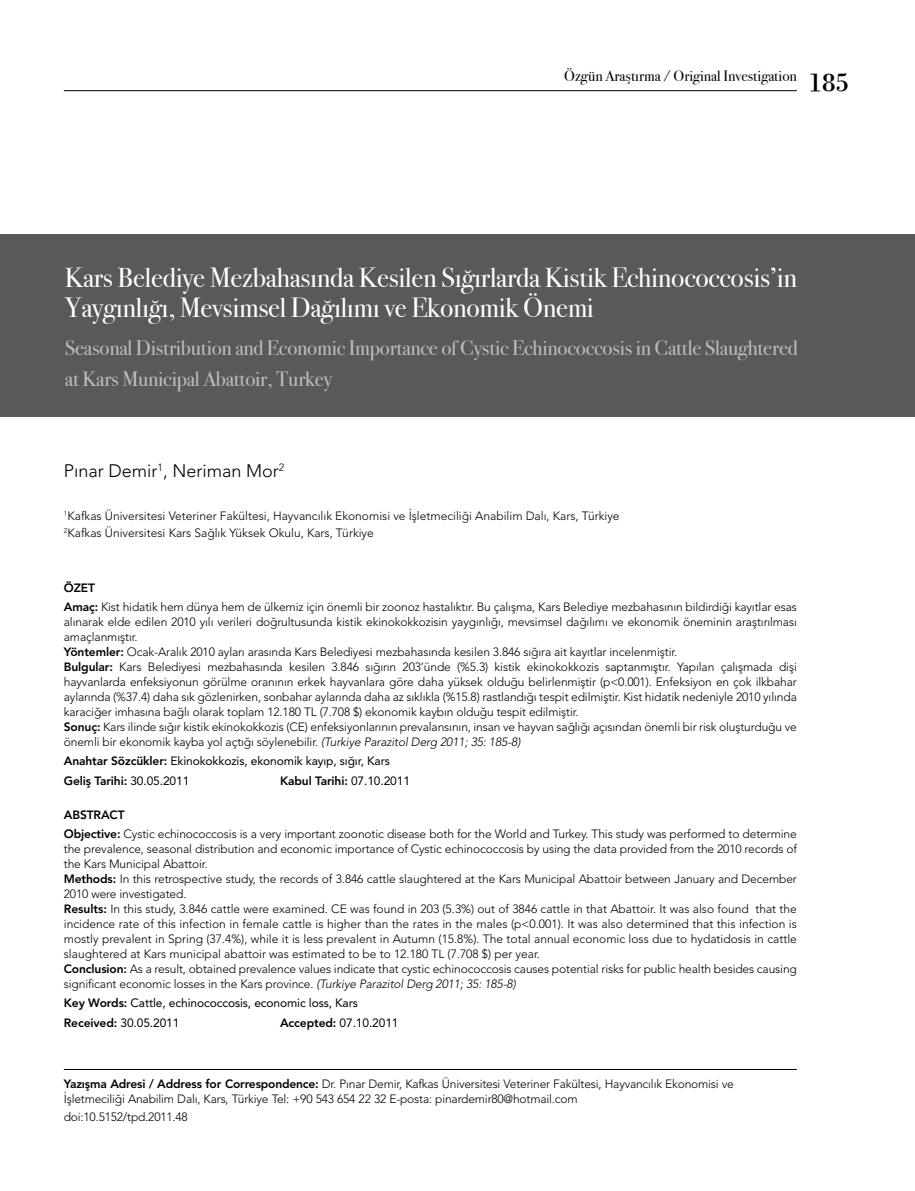
<style>
.page{position:relative;width:915px;height:1191px;background:#fff}
.page>*{position:absolute;margin:0;border:0;box-sizing:border-box;transform-origin:0 0}
.t1{font:27.75px/30px "Bodoni Svty Two ITCTT Book";letter-spacing:-.01em;color:#fff}
.t2{font:27px "Bodoni";color:#000}
.t3{font:21px/30px "Bodoni Svty Two ITCTT Book";letter-spacing:-.01em;color:#bcbec0}
.t4{font:300 18px "Avenir LT Std";color:#000}
.t5{font:15px "Bodoni Svty Two ITCTT Book";color:#000}
.t6{font:300 12px/15px "Avenir LT Std";letter-spacing:-.01em;color:#000}
.t7{font:12px/19.2px "Avenir LT Std";letter-spacing:-.01em;color:#000}
.t8{font:800 12px "Avenir LT Std";letter-spacing:-.01em;color:#000}
.s1{font-weight:800}
.s2{font-style:italic}
.s3{font-weight:400}
</style>
<div class="page">
<hr style="left:64px;top:90px;width:732px;height:1px;background:#000">
<div style="left:0;top:234px;width:914px;height:183px;background:#58595b"></div>
<hr style="left:64px;top:1069px;width:732px;height:1px;background:#000">
<p class="t5" style="left:564px;top:64px;width:234px">Özgün Araştırma / Original Investigation</p>
<h2 class="t2" style="left:808px;top:65px;width:42px">185</h2>
<h1 class="t1" style="left:65px;top:260px;width:733px">Kars Belediye Mezbahasında Kesilen Sığırlarda Kistik Echinococcosis’in<br>Yaygınlığı, Mevsimsel Dağılımı ve Ekonomik Önemi</h1>
<h3 class="t3" style="left:65px;top:331px;width:734px">Seasonal Distribution and Economic Importance of Cystic Echinococcosis in Cattle Slaughtered at Kars Municipal Abattoir, Turkey</h3>
<h3 class="t4" style="left:64px;top:460px;width:222px">Pınar Demir<sup>1</sup>, Neriman Mor<sup>2</sup></h3>
<p class="t6" style="left:64px;top:507px;width:557px;line-height:17.1px"><sup>1</sup>Kafkas Üniversitesi Veteriner Fakültesi, Hayvancılık Ekonomisi ve İşletmeciliği Anabilim Dalı, Kars, Türkiye<br><sup>2</sup>Kafkas Üniversitesi Kars Sağlık Yüksek Okulu, Kars, Türkiye</p>
<p class="t6" style="left:64px;top:578px;width:734px;line-height:19.2px"><span class="s1">ÖZET<br>Amaç:</span> Kist hidatik hem dünya hem de ülkemiz için önemli bir zoonoz hastalıktır. Bu çalışma, Kars Belediye mezbahasının bildirdiği kayıtlar esas</p>
<p class="t6" style="left:64px;top:614px;width:734px">alınarak elde edilen 2010 yılı verileri doğrultusunda kistik ekinokokkozisin yaygınlığı, mevsimsel dağılımı ve ekonomik öneminin araştırılması amaçlanmıştır.<br><span class="s1">Yöntemler:</span> Ocak-Aralık 2010 ayları arasında Kars Belediyesi mezbahasında kesilen 3.846 sığıra ait kayıtlar incelenmiştir.<br><span class="s1">Bulgular:</span> Kars Belediyesi mezbahasında kesilen 3.846 sığırın 203’ünde (%5.3) kistik ekinokokkozis saptanmıştır. Yapılan çalışmada dişi hayvanlarda enfeksiyonun görülme oranının erkek hayvanlara göre daha yüksek olduğu belirlenmiştir (p&lt;0.001). Enfeksiyon en çok ilkbahar aylarında (%37.4) daha sık gözlenirken, sonbahar aylarında daha az sıklıkla (%15.8) rastlandığı tespit edilmiştir. Kist hidatik nedeniyle 2010 yılında karaciğer imhasına bağlı olarak toplam 12.180 TL (7.708 $) ekonomik kaybın olduğu tespit edilmiştir.<br><span class="s1">Sonuç:</span> Kars ilinde sığır kistik ekinokokkozis (CE) enfeksiyonlarının prevalansının, insan ve hayvan sağlığı açısından önemli bir risk oluşturduğu ve önemli bir ekonomik kayba yol açtığı söylenebilir. <span class="s2">(Turkiye Parazitol Derg 2011; 35: 185-8)</span></p>
<p class="t7" style="left:64px;top:751px;width:327px"><span class="s1">Anahtar Sözcükler:</span> Ekinokokkozis, ekonomik kayıp, sığır, Kars<br><span class="s1">Geliş Tarihi:</span> 30.05.2011</p>
<p class="t8" style="left:280px;top:773px;width:131px">Kabul Tarihi: <span class="s3">07.10.2011</span></p>
<p class="t6" style="left:64px;top:805px;width:734px;line-height:19.2px"><span class="s1">ABSTRACT<br>Objective:</span> Cystic echinococcosis is a very important zoonotic disease both for the World and Turkey. This study was performed to determine</p>
<p class="t6" style="left:64px;top:841px;width:734px">the prevalence, seasonal distribution and economic importance of Cystic echinococcosis by using the data provided from the 2010 records of the Kars Municipal Abattoir.<br><span class="s1">Methods:</span> In this retrospective study, the records of 3.846 cattle slaughtered at the Kars Municipal Abattoir between January and December 2010 were investigated.<br><span class="s1">Results:</span> In this study, 3.846 cattle were examined. CE was found in 203 (5.3%) out of 3846 cattle in that Abattoir. It was also found that the incidence rate of this infection in female cattle is higher than the rates in the males (p&lt;0.001). It was also determined that this infection is mostly prevalent in Spring (37.4%), while it is less prevalent in Autumn (15.8%). The total annual economic loss due to hydatidosis in cattle slaughtered at Kars municipal abattoir was estimated to be to 12.180 TL (7.708 $) per year.<br><span class="s1">Conclusion:</span> As a result, obtained prevalence values indicate that cystic echinococcosis causes potential risks for public health besides causing significant economic losses in the Kars province. <span class="s2">(Turkiye Parazitol Derg 2011; 35: 185-8)</span></p>
<p class="t7" style="left:64px;top:993px;width:295px"><span class="s1">Key Words:</span> Cattle, echinococcosis, economic loss, Kars<br><span class="s1">Received:</span> 30.05.2011</p>
<p class="t7" style="left:280px;top:1013px;width:120px"><span class="s1">Accepted:</span> 07.10.2011</p>
<p class="t6" style="left:64px;top:1076px;width:671px"><span class="s1">Yazışma Adresi / Address for Correspondence:</span> Dr. Pınar Demir, Kafkas Üniversitesi Veteriner Fakültesi, Hayvancılık Ekonomisi ve<br>İşletmeciliği Anabilim Dalı, Kars, Türkiye Tel: +90 543 654 22 32 E-posta: pinardemir80@hotmail.com</p>
<p class="t6" style="left:64px;top:1108px;width:125px">doi:10.5152/tpd.2011.48</p>
</div>
